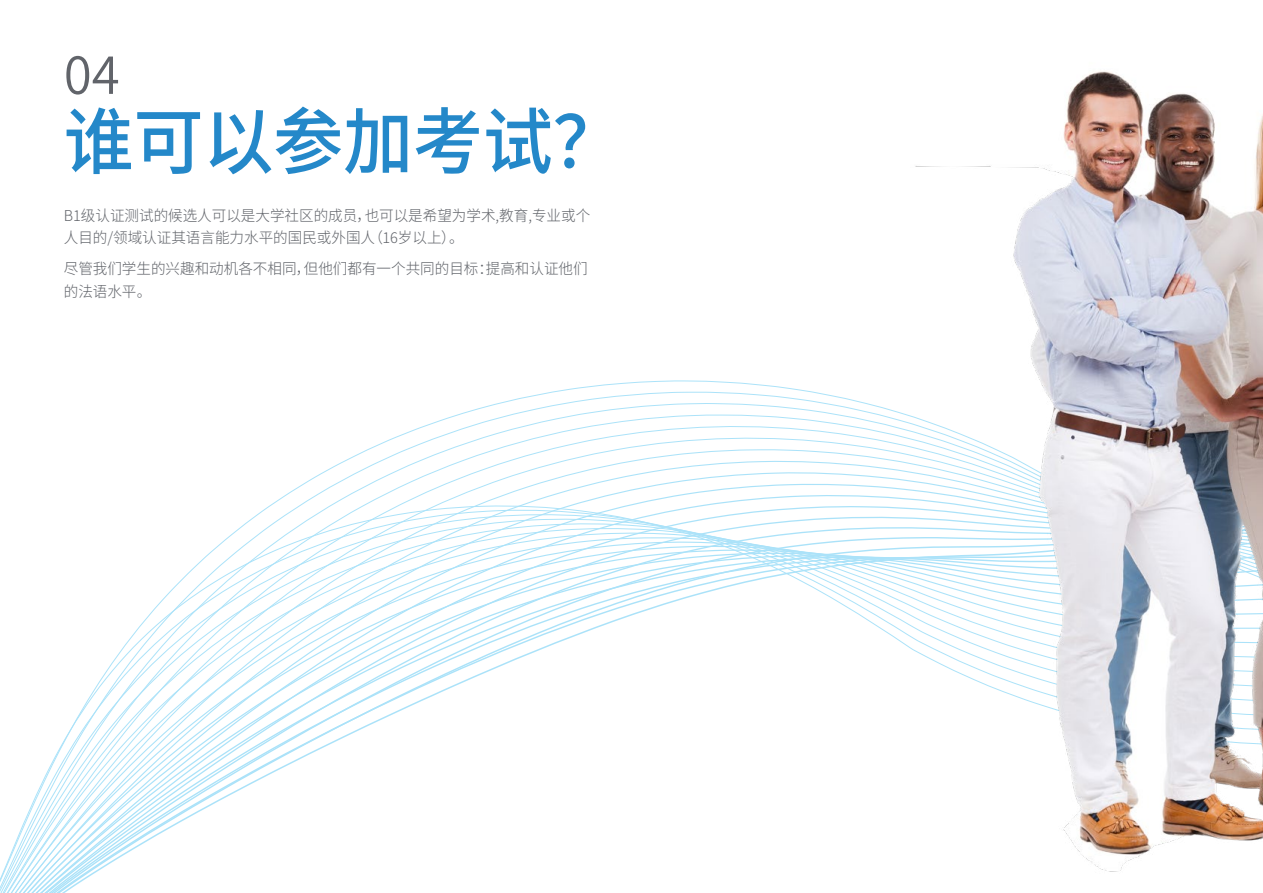
<style>
.page{position:relative;width:1263px;height:893px;background:#fff}
.page>*{position:absolute;margin:0;border:0;box-sizing:border-box;transform-origin:0 0}
.t1{font:500 72px "Source Han Sans CN";color:#2488c9}
.t2{font:52.5px "Source Han Sans CN";color:#61646a}
.t3{font:300 15px/22.5px "Source Han Sans CN";color:#61646a}
</style>
<div class="page">
<svg style="left:0;top:380px;width:910px;height:513px"></svg>
<img style="left:910px;top:71px;width:353px;height:801px">
<h2 class="t2" style="left:64px;top:45px;width:57px">04</h2>
<h1 class="t1" style="left:64px;top:101px;width:560px">谁可以参加考试？</h1>
<p class="t3" style="left:64px;top:204px;width:528px">B1级认证测试的候选人可以是大学社区的成员，也可以是希望为学术,教育,专业或个人目的/领域认证其语言能力水平的国民或外国人（16岁以上）。</p>
<p class="t3" style="left:64px;top:258px;width:525px">尽管我们学生的兴趣和动机各不相同，但他们都有一个共同的目标：提高和认证他们的法语水平。</p>
</div>
